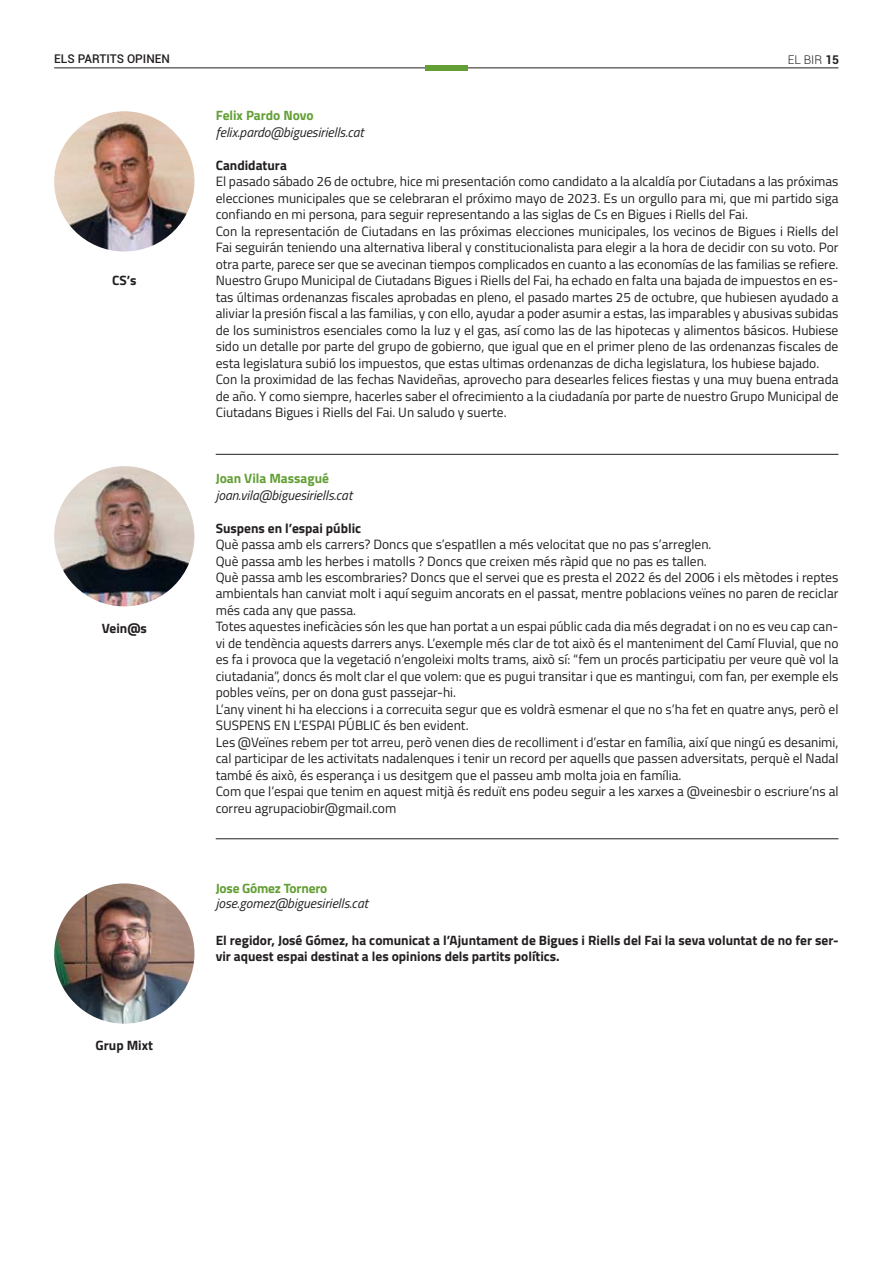
<style>
.page{position:relative;width:893px;height:1263px;background:#fff}
.page>*{position:absolute;margin:0;border:0;box-sizing:border-box;transform-origin:0 0}
.t1{font:13.5px/16.5px "Titillium Web";color:#231f20}
.t2{font:700 13.5px/16.5px "Titillium Web";color:#231f20}
.t3{font:italic 13.5px "Titillium Web";color:#231f20}
.t4{font:700 13.5px "Titillium Web";color:#639f35}
.t5{font:500 12px "Roboto";color:#231f20}
.t6{font:300 12px "Roboto";color:#231f20}
.s1{font-weight:700}
</style>
<div class="page">
<hr style="left:54px;top:68px;width:784px;height:1px;background:#231f20">
<div style="left:425px;top:65px;width:43px;height:6px;background:#639f35"></div>
<hr style="left:216px;top:454px;width:622px;height:1px;background:#231f20">
<hr style="left:216px;top:838px;width:622px;height:1px;background:#231f20">
<img style="left:54px;top:111px;width:140px;height:141px;border-radius:50%">
<img style="left:54px;top:466px;width:140px;height:140px;border-radius:50%">
<img style="left:54px;top:883px;width:140px;height:141px;border-radius:50%">
<p class="t5" style="left:54px;top:52px;width:117px">ELS PARTITS OPINEN</p>
<p class="t6" style="left:788px;top:53px;width:53px">EL BIR <span class="s1">15</span></p>
<p class="t2" style="left:112px;top:272px;width:26px">CS’s</p>
<p class="t2" style="left:102px;top:619px;width:47px">Vein@s</p>
<p class="t2" style="left:96px;top:1037px;width:59px">Grup Mixt</p>
<p class="t4" style="left:216px;top:105px;width:99px">Felix Pardo Novo</p>
<p class="t3" style="left:216px;top:121px;width:150px">felix.pardo@biguesiriells.cat</p>
<p class="t2" style="left:216px;top:156px;width:73px">Candidatura</p>
<p class="t1" style="left:216px;top:173px;width:624px">El pasado sábado 26 de octubre, hice mi presentación como candidato a la alcaldía por Ciutadans a las próximas elecciones municipales que se celebraran el próximo mayo de 2023. Es un orgullo para mi, que mi partido siga confiando en mi persona, para seguir representando a las siglas de Cs en Bigues i Riells del Fai.<br>Con la representación de Ciutadans en las próximas elecciones municipales, los vecinos de Bigues i Riells del Fai seguirán teniendo una alternativa liberal y constitucionalista para elegir a la hora de decidir con su voto. Por otra parte, parece ser que se avecinan tiempos complicados en cuanto a las economías de las familias se refiere.<br>Nuestro Grupo Municipal de Ciutadans Bigues i Riells del Fai, ha echado en falta una bajada de impuestos en es&shy;tas últimas ordenanzas fiscales aprobadas en pleno, el pasado martes 25 de octubre, que hubiesen ayudado a aliviar la presión fiscal a las familias, y con ello, ayudar a poder asumir a estas, las imparables y abusivas subidas de los suministros esenciales como la luz y el gas, así como las de las hipotecas y alimentos básicos. Hubiese sido un detalle por parte del grupo de gobierno, que igual que en el primer pleno de las ordenanzas fiscales de esta legislatura subió los impuestos, que estas ultimas ordenanzas de dicha legislatura, los hubiese bajado.<br>Con la proximidad de las fechas Navideñas, aprovecho para desearles felices fiestas y una muy buena entrada de año. Y como siempre, hacerles saber el ofrecimiento a la ciudadanía por parte de nuestro Grupo Municipal de Ciutadans Bigues i Riells del Fai. Un saludo y suerte.</p>
<p class="t4" style="left:216px;top:468px;width:115px">Joan Vila Massagué</p>
<p class="t3" style="left:216px;top:484px;width:138px">joan.vila@biguesiriells.cat</p>
<p class="t2" style="left:216px;top:519px;width:147px">Suspens en l’espai públic</p>
<p class="t1" style="left:216px;top:536px;width:624px">Què passa amb els carrers? Doncs que s’espatllen a més velocitat que no pas s’arreglen.<br>Què passa amb les herbes i matolls ? Doncs que creixen més ràpid que no pas es tallen.<br>Què passa amb les escombraries? Doncs que el servei que es presta el 2022 és del 2006 i els mètodes i reptes ambientals han canviat molt i aquí seguim ancorats en el passat, mentre poblacions veïnes no paren de reciclar més cada any que passa.<br>Totes aquestes ineficàcies són les que han portat a un espai públic cada dia més degradat i on no es veu cap can&shy;vi de tendència aquests darrers anys. L’exemple més clar de tot això és el manteniment del Camí Fluvial, que no es fa i provoca que la vegetació n’engoleixi molts trams, això sí: “fem un procés participatiu per veure què vol la ciutadania”, doncs és molt clar el que volem: que es pugui transitar i que es mantingui, com fan, per exemple els pobles veïns, per on dona gust passejar-hi.<br>L’any vinent hi ha eleccions i a correcuita segur que es voldrà esmenar el que no s’ha fet en quatre anys, però el SUSPENS EN L’ESPAI PÚBLIC és ben evident.<br>Les @Veïnes rebem per tot arreu, però venen dies de recolliment i d’estar en família, així que ningú es desanimi, cal participar de les activitats nadalenques i tenir un record per aquells que passen adversitats, perquè el Nadal també és això, és esperança i us desitgem que el passeu amb molta joia en família.<br>Com que l’espai que tenim en aquest mitjà és reduït ens podeu seguir a les xarxes a @veinesbir o escriure’ns al correu agrupaciobir@gmail.com</p>
<p class="t4" style="left:216px;top:878px;width:113px">Jose Gómez Tornero</p>
<p class="t3" style="left:216px;top:893px;width:154px">jose.gomez@biguesiriells.cat</p>
<p class="t2" style="left:216px;top:932px;width:624px">El regidor, José Gómez, ha comunicat a l’Ajuntament de Bigues i Riells del Fai la seva voluntat de no fer ser&shy;vir aquest espai destinat a les opinions dels partits polítics.</p>
</div>
